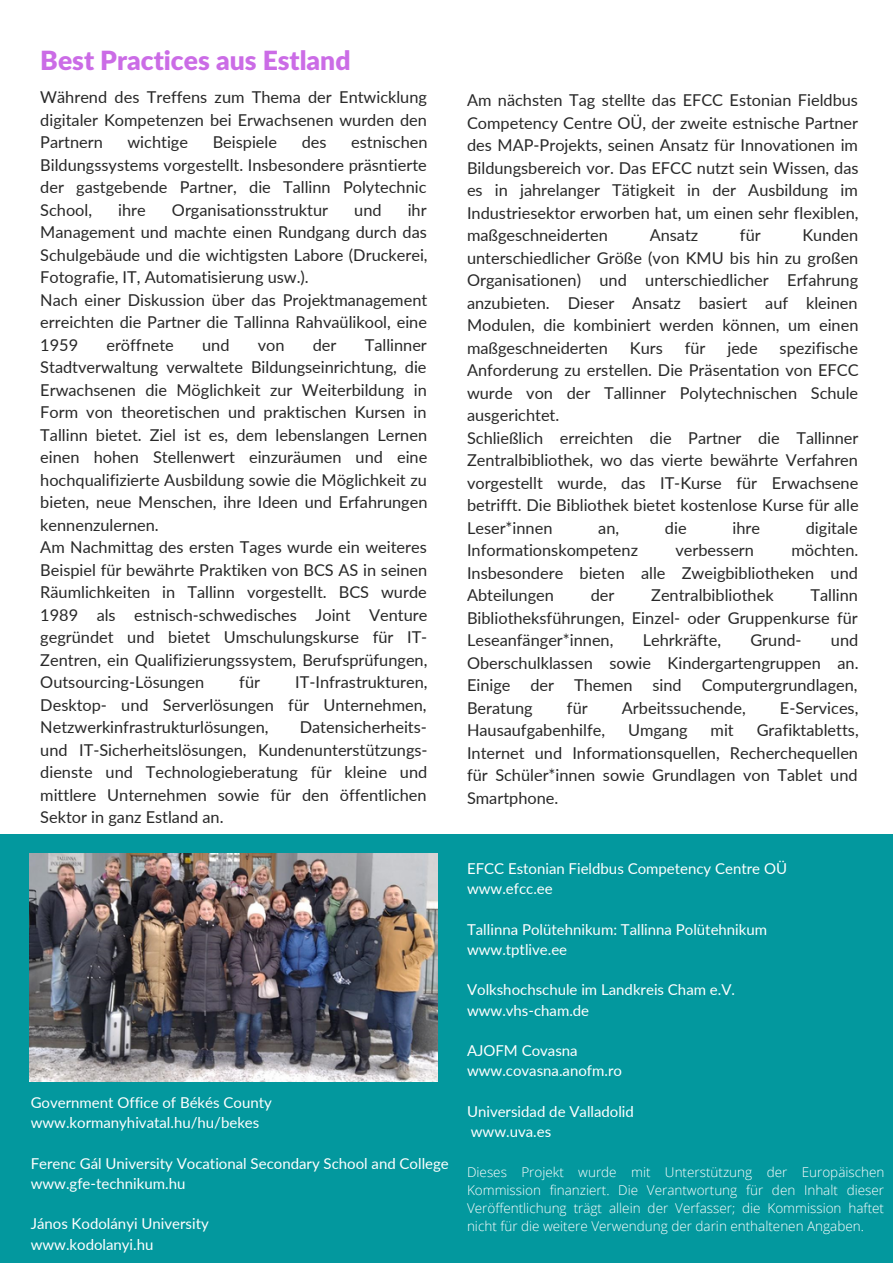
<style>
.page{position:relative;width:893px;height:1264px;background:#fff}
.page>*{position:absolute;margin:0;border:0;box-sizing:border-box;transform-origin:0 0}
.t1{font:900 26.4px "Lato Latin";color:#cb6ce6}
.t2{font:16.35px/22.5px "Lato";color:#282828;text-align:justify}
.t3{font:15px/20.2px "Lato";color:#fff}
.t4{font:300 13.5px/18px "Open Sans";color:#fff;text-align:justify}
</style>
<div class="page">
<div style="left:0;top:834px;width:892px;height:428px;background:#03989e"></div>
<img style="left:30px;top:853px;width:408px;height:228px">
<p class="t1" style="left:40px;top:49px;width:312px">Best Practices aus Estland</p>
<p class="t2" style="left:40px;top:86px;width:388px">Während des Treffens zum Thema der Entwicklung digitaler Kompetenzen bei Erwachsenen wurden den Partnern</p>
<p class="t2" style="left:40px;top:131px;width:389px;text-indent:311px">estnischen Bildungssystems vorgestellt. Insbesondere präsntierte der gastgebende Partner, die Tallinn Polytechnic School,</p>
<p class="t2" style="left:127px;top:131px;width:62px">wichtige</p>
<p class="t2" style="left:213px;top:131px;width:66px">Beispiele</p>
<p class="t2" style="left:302px;top:131px;width:26px">des</p>
<p class="t2" style="left:40px;top:198px;width:389px;text-indent:367px">ihr Management und machte einen Rundgang durch das Schulgebäude und die wichtigsten Labore (Druckerei, Fotografie, IT, Automatisierung usw.).</p>
<p class="t2" style="left:40px;top:288px;width:388px">Nach einer Diskussion über das Projektmanagement erreichten die Partner die Tallinna Rahvaülikool, eine 1959</p>
<p class="t2" style="left:118px;top:198px;width:29px">ihre</p>
<p class="t2" style="left:172px;top:198px;width:158px">Organisationsstruktur</p>
<p class="t2" style="left:354px;top:198px;width:29px">und</p>
<p class="t2" style="left:40px;top:333px;width:389px;text-indent:324px">Tallinner Stadtverwaltung verwaltete Bildungseinrichtung, die Erwachsenen die Möglichkeit zur Weiterbildung in Form von theoretischen und praktischen Kursen in Tallinn bietet. Ziel ist es, dem lebenslangen Lernen einen hohen Stellenwert einzuräumen und eine hochqualifizierte Ausbildung sowie die Möglichkeit zu bieten, neue Menschen, ihre Ideen und Erfahrungen kennenzulernen.</p>
<p class="t2" style="left:40px;top:535px;width:388px">Am Nachmittag des ersten Tages wurde ein weiteres Beispiel für bewährte Praktiken von BCS AS in seinen Räumlichkeiten in Tallinn vorgestellt. BCS wurde 1989 als estnisch-schwedisches Joint Venture gegründet und bietet Umschulungskurse für IT-Zentren, ein Qualifizierungssystem, Berufsprüfungen, Outsourcing-Lösungen</p>
<p class="t2" style="left:106px;top:333px;width:69px">eröffnete</p>
<p class="t2" style="left:202px;top:333px;width:29px">und</p>
<p class="t2" style="left:258px;top:333px;width:28px">von</p>
<p class="t2" style="left:313px;top:333px;width:25px">der</p>
<p class="t2" style="left:40px;top:670px;width:388px;text-indent:255px">IT-Infrastrukturen, Desktop- und Serverlösungen für Unternehmen, Netzwerkinfrastrukturlösungen,</p>
<p class="t2" style="left:239px;top:670px;width:22px">für</p>
<p class="t2" style="left:40px;top:715px;width:389px;text-indent:259px">Datensicherheits&shy;und IT-Sicherheitslösungen, Kundenunterstützungs&shy;dienste und Technologieberatung für kleine und mittlere Unternehmen sowie für den öffentlichen Sektor in ganz Estland an.</p>
<p class="t3" style="left:31px;top:1091px;width:243px">Government Office of Békés County www.kormanyhivatal.hu/hu/bekes</p>
<p class="t3" style="left:31px;top:1152px;width:419px">Ferenc Gál University Vocational Secondary School and College www.gfe-technikum.hu</p>
<p class="t3" style="left:31px;top:1213px;width:179px">János Kodolányi University</p>
<p class="t3" style="left:31px;top:1233px;width:124px">www.kodolanyi.hu</p>
<p class="t2" style="left:467px;top:89px;width:393px">Am nächsten Tag stellte das EFCC Estonian Fieldbus Competency Centre OÜ, der zweite estnische Partner des MAP-Projekts, seinen Ansatz für Innovationen im Bildungsbereich vor. Das EFCC nutzt sein Wissen, das es in jahrelanger Tätigkeit in der Ausbildung im Industriesektor erworben hat, um einen sehr flexiblen, maßgeschneiderten</p>
<p class="t2" style="left:467px;top:224px;width:393px;text-indent:335px">Kunden unterschiedlicher Größe (von KMU bis hin zu großen Organisationen) und unterschiedlicher Erfahrung anzubieten. Dieser Ansatz basiert auf kleinen Modulen, die kombiniert werden können, um einen maßgeschneiderten</p>
<p class="t2" style="left:649px;top:224px;width:50px">Ansatz</p>
<p class="t2" style="left:740px;top:224px;width:22px">für</p>
<p class="t2" style="left:467px;top:336px;width:393px;text-indent:312px">spezifische Anforderung zu erstellen. Die Präsentation von EFCC wurde von der Tallinner Polytechnischen Schule ausgerichtet.</p>
<p class="t2" style="left:467px;top:426px;width:393px">Schließlich erreichten die Partner die Tallinner Zentralbibliothek, wo das vierte bewährte Verfahren vorgestellt wurde, das IT-Kurse für Erwachsene betrifft. Die Bibliothek bietet kostenlose Kurse für alle Leser*innen</p>
<p class="t2" style="left:630px;top:336px;width:34px">Kurs</p>
<p class="t2" style="left:684px;top:336px;width:22px">für</p>
<p class="t2" style="left:727px;top:336px;width:32px">jede</p>
<p class="t2" style="left:598px;top:516px;width:22px">an,</p>
<p class="t2" style="left:665px;top:516px;width:23px">die</p>
<p class="t2" style="left:732px;top:516px;width:29px">ihre</p>
<p class="t2" style="left:805px;top:516px;width:53px">digitale</p>
<p class="t2" style="left:467px;top:538px;width:172px">Informationskompetenz</p>
<p class="t2" style="left:675px;top:538px;width:80px">verbessern</p>
<p class="t2" style="left:467px;top:538px;width:393px;text-indent:324px">möchten.<br>Insbesondere bieten alle Zweigbibliotheken und Abteilungen</p>
<p class="t2" style="left:467px;top:583px;width:392px;text-indent:343px">Tallinn Bibliotheksführungen, Einzel- oder Gruppenkurse für Leseanfänger*innen,</p>
<p class="t2" style="left:590px;top:583px;width:25px">der</p>
<p class="t2" style="left:651px;top:583px;width:124px">Zentralbibliothek</p>
<p class="t2" style="left:467px;top:628px;width:393px;text-indent:364px">und Oberschulklassen sowie Kindergartengruppen an.<br>Einige der Themen sind Computergrundlagen, Beratung</p>
<p class="t2" style="left:642px;top:628px;width:80px">Lehrkräfte,</p>
<p class="t2" style="left:750px;top:628px;width:53px">Grund-</p>
<p class="t2" style="left:567px;top:696px;width:22px">für</p>
<p class="t2" style="left:622px;top:696px;width:125px">Arbeitssuchende,</p>
<p class="t2" style="left:779px;top:696px;width:80px">E-Services,</p>
<p class="t2" style="left:467px;top:718px;width:140px">Hausaufgabenhilfe,</p>
<p class="t2" style="left:628px;top:718px;width:61px">Umgang</p>
<p class="t2" style="left:710px;top:718px;width:25px">mit</p>
<p class="t2" style="left:467px;top:718px;width:393px;text-indent:290px">Grafiktabletts, Internet und Informationsquellen, Recherchequellen für Schüler*innen sowie Grundlagen von Tablet und Smartphone.</p>
<p class="t3" style="left:467px;top:857px;width:321px">EFCC Estonian Fieldbus Competency Centre OÜ www.efcc.ee</p>
<p class="t3" style="left:467px;top:918px;width:302px">Tallinna Polütehnikum: Tallinna Polütehnikum www.tptlive.ee</p>
<p class="t3" style="left:467px;top:979px;width:269px">Volkshochschule im Landkreis Cham e.V.</p>
<p class="t3" style="left:467px;top:999px;width:124px">www.vhs-cham.de</p>
<p class="t3" style="left:467px;top:1040px;width:112px">AJOFM Covasna</p>
<p class="t3" style="left:467px;top:1060px;width:156px">www.covasna.anofm.ro</p>
<p class="t3" style="left:467px;top:1100px;width:168px">Universidad de Valladolid</p>
<p class="t3" style="left:471px;top:1121px;width:82px">www.uva.es</p>
<p class="t4" style="left:467px;top:1163px;width:419px">Dieses Projekt wurde mit Unterstützung der Europäischen Kommission finanziert. Die Verantwortung für den Inhalt dieser Veröffentlichung trägt allein der Verfasser; die Kommission haftet nicht für die weitere Verwendung der darin enthaltenen Angaben.</p>
</div>
